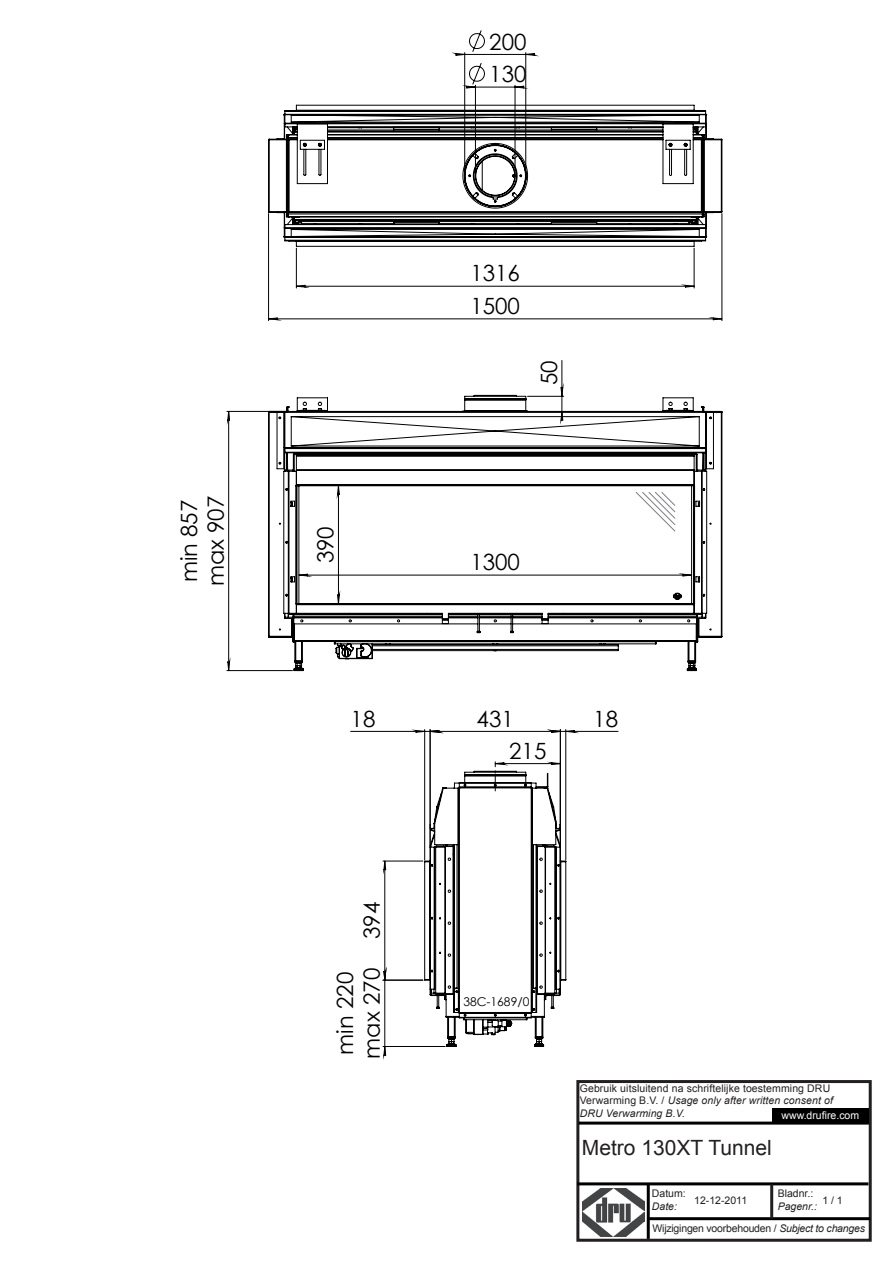
<style>
.page{position:relative;width:893px;height:1263px;background:#fff}
.page>*{position:absolute;margin:0;border:0;box-sizing:border-box;transform-origin:0 0}
.t1{font:22.35px/26.7px "Century Gothic";color:#000}
.t2{font:21px "Arial";color:#231f20}
.t3{font:12.15px "Century Gothic";color:#000}
.t4{font:10.5px/12.6px "Arial";letter-spacing:.01em;color:#231f20}
.t5{font:10.5px/21.8px "Arial";letter-spacing:-.02em;color:#231f20}
.t6{font:10.5px "Arial";color:#fff}
.t7{font:italic 10.5px "Arial";color:#231f20}
.s1{font-style:italic}
</style>
<div class="page">
<div style="left:576px;top:1080px;width:296px;height:162px;border:3px solid #231f20"></div>
<div style="left:772px;top:1108px;width:97px;height:15px;background:#000"></div>
<hr style="left:579px;top:1121px;width:290px;height:3px;background:#000">
<img style="left:582px;top:1189px;width:62px;height:47px">
<hr style="left:577px;top:1182px;width:291px;height:3px;background:#000">
<hr style="left:647px;top:1184px;width:3px;height:55px;background:#000">
<hr style="left:649px;top:1217px;width:221px;height:3px;background:#000">
<hr style="left:770px;top:1184px;width:3px;height:34px;background:#231f20">
<hr style="left:525px;top:53px;width:1px;height:121px;background:#000">
<svg style="left:456px;top:30px;width:29px;height:24px"></svg>
<hr style="left:296px;top:248px;width:1px;height:40px;background:#000">
<hr style="left:694px;top:248px;width:1px;height:40px;background:#000">
<hr style="left:565px;top:729px;width:1px;height:131px;background:#000">
<hr style="left:566px;top:731px;width:52px;height:1px;background:#000">
<hr style="left:722px;top:214px;width:1px;height:107px;background:#000">
<hr style="left:268px;top:214px;width:1px;height:107px;background:#000">
<hr style="left:383px;top:1046px;width:62px;height:1px;background:#000">
<hr style="left:562px;top:360px;width:1px;height:36px;background:#000">
<hr style="left:227px;top:411px;width:59px;height:1px;background:#000">
<hr style="left:227px;top:670px;width:65px;height:1px;background:#000">
<hr style="left:383px;top:980px;width:40px;height:1px;background:#000">
<svg style="left:296px;top:54px;width:398px;height:233px"></svg>
<svg style="left:268px;top:317px;width:455px;height:3px"></svg>
<svg style="left:383px;top:980px;width:3px;height:78px"></svg>
<svg style="left:228px;top:387px;width:335px;height:593px"></svg>
<svg style="left:268px;top:395px;width:454px;height:276px"></svg>
<svg style="left:268px;top:105px;width:454px;height:142px"></svg>
<svg style="left:413px;top:730px;width:165px;height:317px"></svg>
<h1 class="t1" style="left:175px;top:586px;width:92px;rotate:-90deg">min 857 max 907</h1>
<h1 class="t1" style="left:489px;top:28px;width:39px">200</h1>
<h1 class="t1" style="left:489px;top:60px;width:39px">130</h1>
<h1 class="t1" style="left:470px;top:257px;width:51px;line-height:32.7px">1316<br>1500</h1>
<h1 class="t1" style="left:535px;top:385px;width:26px;rotate:-90deg">50</h1>
<h1 class="t1" style="left:312px;top:563px;width:39px;rotate:-90deg">390</h1>
<h1 class="t1" style="left:470px;top:548px;width:51px">1300</h1>
<h1 class="t1" style="left:351px;top:705px;width:26px">18</h1>
<h1 class="t1" style="left:477px;top:705px;width:39px">431</h1>
<h1 class="t1" style="left:593px;top:705px;width:26px">18</h1>
<h1 class="t1" style="left:509px;top:737px;width:39px">215</h1>
<h1 class="t1" style="left:358px;top:939px;width:39px;rotate:-90deg">394</h1>
<h1 class="t1" style="left:331px;top:1058px;width:92px;rotate:-90deg">min 220 max 270</h1>
<p class="t3" style="left:463px;top:993px;width:68px">38C-1689/0</p>
<p class="t4" style="left:580px;top:1082px;width:255px">Gebruik uitsluitend na schriftelijke toestemming DRU<br>Verwarming B.V. / <span class="s1">Usage only after written consent of<br>DRU Verwarming B.V.</span></p>
<p class="t6" style="left:781px;top:1108px;width:79px">www.drufire.com</p>
<h2 class="t2" style="left:582px;top:1134px;width:191px">Metro 130XT Tunnel</h2>
<p class="t4" style="left:652px;top:1187px;width:35px">Datum:</p>
<p class="t5" style="left:652px;top:1195px;width:215px"><span class="s1">Date:<br></span>Wijzigingen voorbehouden / <span class="s1">Subject to changes</span></p>
<p class="t4" style="left:778px;top:1187px;width:37px">Bladnr.:</p>
<p class="t7" style="left:778px;top:1199px;width:41px">Pagenr.:</p>
<p class="t4" style="left:694px;top:1194px;width:54px">12-12-2011</p>
<p class="t4" style="left:822px;top:1194px;width:22px">1 / 1</p>
</div>
